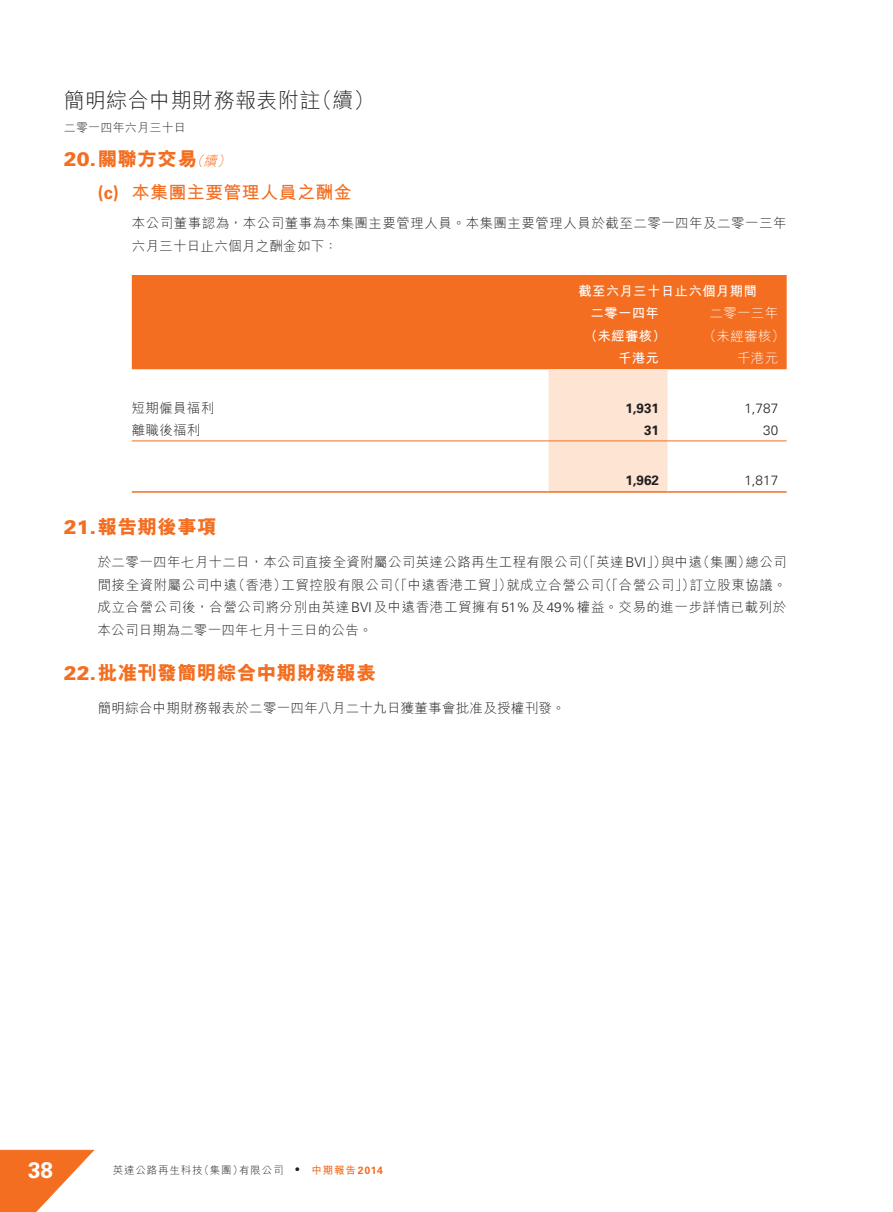
<style>
.page{position:relative;width:893px;height:1212px;background:#fff}
.page>*{position:absolute;margin:0;border:0;box-sizing:border-box;transform-origin:0 0}
.t1{font:700 22.5px "Univers LT Std";color:#fff}
.t2{font:300 21px "M Hei HK";letter-spacing:.02em;color:#231f20}
.t3{font:800 19.5px "M Hei HK";letter-spacing:.02em;color:#f36e21}
.t4{font:700 18px "M Hei HK";letter-spacing:.02em;color:#f36e21}
.t5{font:300 13.5px/22.5px "M Hei HK";letter-spacing:.02em;color:#231f20}
.t6{font:700 13.5px/22.5px "M Hei HK";letter-spacing:.02em;color:#fff}
.t7{font:300 13.5px "M Hei HK";letter-spacing:.02em;color:#fff}
.t8{font:700 13.5px "Univers LT Std";color:#231f20}
.t9{font:300 13.5px "Univers LT Std";color:#231f20}
.t10{font:300 12px "M Hei HK";letter-spacing:.02em;color:#231f20}
.t11{font:300 10.5px "M Hei HK";letter-spacing:.08em;color:#231f20}
.s1{font-family:"Univers LT Std";font-weight:900}
.s2{font-weight:300;font-style:italic;font-size:13.5px}
.s3{font-family:"Univers LT Std"}
.s4{font-weight:700;color:#f36e21}
.s5{font-family:"Univers LT Std";font-weight:700;color:#f36e21}
</style>
<div class="page">
<svg style="left:0;top:1150px;width:94px;height:62px"></svg>
<div style="left:132px;top:275px;width:655px;height:94px;background:#f36e21"></div>
<div style="left:549px;top:369px;width:119px;height:122px;background:#fee5d3"></div>
<hr style="left:132px;top:440px;width:417px;height:1px;background:#f36e21">
<hr style="left:549px;top:440px;width:119px;height:1px;background:#f36e21">
<hr style="left:668px;top:440px;width:119px;height:1px;background:#f36e21">
<hr style="left:132px;top:491px;width:417px;height:2px;background:#f36e21">
<hr style="left:549px;top:491px;width:119px;height:2px;background:#f36e21">
<hr style="left:668px;top:491px;width:119px;height:2px;background:#f36e21">
<h2 class="t2" style="left:64px;top:90px;width:312px">簡明綜合中期財務報表附註（續）</h2>
<h3 class="t3" style="left:64px;top:149px;width:171px"><span class="s1">20.</span> 關聯方交易<span class="s2">（續）</span></h3>
<h3 class="t4" style="left:98px;top:180px;width:255px"><span class="s3">(c)</span> 本集團主要管理人員之酬金</h3>
<p class="t5" style="left:132px;top:212px;width:656px">本公司董事認為，本公司董事為本集團主要管理人員。本集團主要管理人員於截至二零一四年及二零一三年六月三十日止六個月之酬金如下：</p>
<p class="t6" style="left:590px;top:278px;width:168px;text-indent:-12px">截至六月三十日止六個月期間二零一四年</p>
<p class="t10" style="left:64px;top:122px;width:124px">二零一四年六月三十日</p>
<p class="t7" style="left:710px;top:306px;width:70px">二零一三年</p>
<p class="t6" style="left:584px;top:323px;width:83px">（未經審核）</p>
<p class="t7" style="left:703px;top:329px;width:83px">（未經審核）</p>
<p class="t6" style="left:618px;top:346px;width:43px">千港元</p>
<p class="t7" style="left:737px;top:351px;width:43px">千港元</p>
<p class="t5" style="left:132px;top:396px;width:84px">短期僱員福利</p>
<p class="t8" style="left:625px;top:400px;width:35px">1,931</p>
<p class="t9" style="left:744px;top:400px;width:35px">1,787</p>
<p class="t5" style="left:132px;top:419px;width:70px">離職後福利</p>
<p class="t8" style="left:644px;top:422px;width:17px">31</p>
<p class="t9" style="left:763px;top:422px;width:17px">30</p>
<p class="t8" style="left:625px;top:472px;width:35px">1,962</p>
<p class="t9" style="left:744px;top:472px;width:35px">1,817</p>
<h3 class="t3" style="left:64px;top:517px;width:154px"><span class="s1">21.</span> 報告期後事項</h3>
<p class="t5" style="left:98px;top:551px;width:691px;text-align:justify">於二零一四年七月十二日，本公司直接全資附屬公司英達公路再生工程有限公司（「英達<span class="s3">BVI</span>」）與中遠（集團）總公司間接全資附屬公司中遠（香港）工貿控股有限公司（「中遠香港工貿」）就成立合營公司（「合營公司」）訂立股東協議。成立合營公司後，合營公司將分別由英達<span class="s3">BVI</span>及中遠香港工貿擁有<span class="s3">51%</span>及<span class="s3">49%</span>權益。交易的進一步詳情已載列於本公司日期為二零一四年七月十三日的公告。</p>
<h3 class="t3" style="left:64px;top:663px;width:314px"><span class="s1">22.</span> 批准刊發簡明綜合中期財務報表</h3>
<p class="t5" style="left:98px;top:697px;width:469px">簡明綜合中期財務報表於二零一四年八月二十九日獲董事會批准及授權刊發。</p>
<h1 class="t1" style="left:28px;top:1157px;width:26px">38</h1>
<p class="t11" style="left:113px;top:1164px;width:272px">英達公路再生科技（集團）有限公司 <span class="s3">•</span> <span class="s4">中期報告</span><span class="s5">2014</span></p>
</div>
